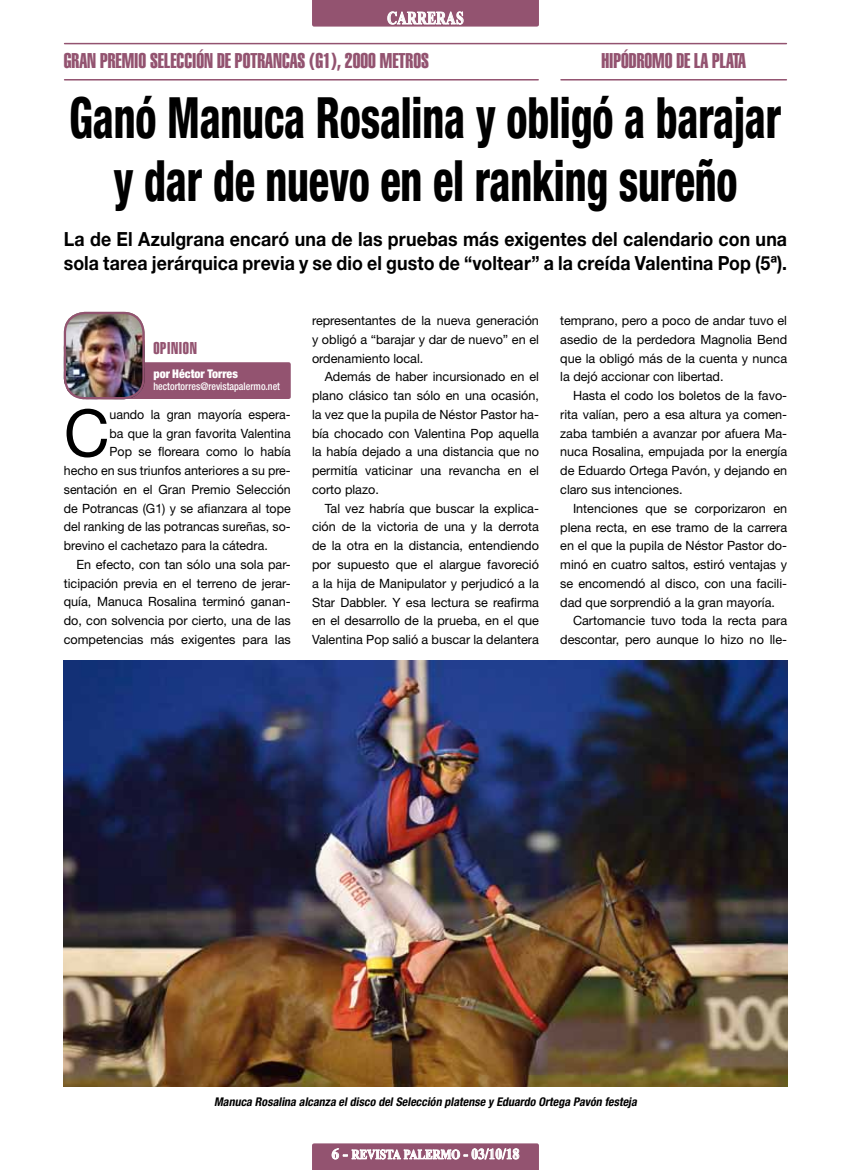
<style>
.page{position:relative;width:851px;height:1170px;background:#fff}
.page>*{position:absolute;margin:0;border:0;box-sizing:border-box;transform-origin:0 0}
.t1{font:65.25px "Helvetica Neue LT Std";color:#000}
.t2{font:800 condensed 57px/63px "Helvetica Neue LT Std";letter-spacing:-.005em;color:#000;text-align:center;scale:.74 1}
.t3{font:21px "Helvetica LT Std Extra Comp";color:#935370}
.t4{font:700 19.5px/24px "Helvetica Neue LT Std";letter-spacing:.005em;color:#000;scale:.91 1}
.t5{font:700 18px "Times New Roman";letter-spacing:.02em;color:#fff;scale:.75 1}
.t6{font:16.8px "Helvetica LT Std Extra Comp";letter-spacing:.035em;color:#935370}
.t7{font:700 13.5px "Times New Roman";color:#fff;scale:.83 1}
.t8{font:12.75px/18.8px "Helvetica Neue LT Std";color:#000;text-align:justify}
.t9{font:italic 700 condensed 12px "Helvetica Neue LT Std";color:#000}
.t10{font:900 condensed 12px "Helvetica Neue LT Std";color:#fff}
.t11{font:500 condensed 10.5px "Helvetica Neue LT Std";color:#fff;scale:.95 1}
.s1{font-size:15px}
</style>
<div class="page">
<hr style="left:65px;top:79px;width:473px;height:1px;background:#935370">
<hr style="left:65px;top:43px;width:721px;height:1px;background:#935370">
<hr style="left:561px;top:79px;width:225px;height:1px;background:#935370">
<svg style="left:312px;top:1143px;width:227px;height:26px;background:#a67189"></svg>
<svg style="left:312px;top:0;width:227px;height:27px;background:#9d627d"></svg>
<img style="left:64px;top:660px;width:723px;height:426px">
<div style="left:114px;top:362px;width:177px;height:37px;background:#935370;border-radius:2px"></div>
<img style="left:64px;top:312px;width:81px;height:87px">
<div style="left:64px;top:312px;width:81px;height:87px;border:2px solid #935370;border-radius:20px"></div>
<h3 class="t5" style="left:387px;top:6px;width:103px">CARRERAS</h3>
<h3 class="t3" style="left:64px;top:48px;width:366px">GRAN PREMIO SELECCIÓN DE POTRANCAS (G1), 2000 METROS</h3>
<h3 class="t3" style="left:601px;top:48px;width:146px">HIPÓDROMO DE LA PLATA</h3>
<h2 class="t2" style="left:70px;top:85px;width:963px">Ganó Manuca Rosalina y obligó a barajar y dar de nuevo en el ranking sureño</h2>
<h3 class="t4" style="left:64px;top:227px;width:796px">La de El Azulgrana encaró una de las pruebas más exigentes del calendario con una sola tarea jerárquica previa y se dio el gusto de “voltear” a la creída Valentina Pop (5ª).</h3>
<h3 class="t6" style="left:153px;top:337px;width:45px">OPINION</h3>
<p class="t10" style="left:153px;top:366px;width:86px">por Héctor Torres</p>
<p class="t11" style="left:153px;top:379px;width:135px">hectortorres@revistapalermo.net</p>
<h1 class="t1" style="left:64px;top:394px;width:47px">C</h1>
<p class="t8" style="left:109px;top:405px;width:183px">uando la gran mayoría espera-</p>
<p class="t8" style="left:109px;top:423px;width:183px">ba que la gran favorita Valentina</p>
<p class="t8" style="left:109px;top:442px;width:183px">Pop se floreara como lo había</p>
<p class="t8" style="left:64px;top:461px;width:228px">hecho en sus triunfos anteriores a su pre-</p>
<p class="t8" style="left:64px;top:480px;width:228px">sentación en el Gran Premio Selección</p>
<p class="t8" style="left:64px;top:498px;width:228px">de Potrancas (G1) y se afianzara al tope</p>
<p class="t8" style="left:64px;top:517px;width:228px">del ranking de las potrancas sureñas, so-</p>
<p class="t8" style="left:64px;top:536px;width:205px">brevino el cachetazo para la cátedra.</p>
<p class="t8" style="left:77px;top:555px;width:216px">En efecto, con tan sólo una sola par-</p>
<p class="t8" style="left:64px;top:573px;width:228px">ticipación previa en el terreno de jerar-</p>
<p class="t8" style="left:64px;top:592px;width:228px">quía, Manuca Rosalina terminó ganan-</p>
<p class="t8" style="left:64px;top:611px;width:228px">do, con solvencia por cierto, una de las</p>
<p class="t8" style="left:64px;top:630px;width:228px">competencias más exigentes para las</p>
<p class="t8" style="left:312px;top:311px;width:228px">representantes de la nueva generación y obligó a “barajar y dar de nuevo” en el ordenamiento local.</p>
<p class="t8" style="left:312px;top:367px;width:228px;text-indent:13px">Además de haber incursionado en el plano clásico tan sólo en una ocasión, la vez que la pupila de Néstor Pastor ha&shy;bía chocado con Valentina Pop aquella la había dejado a una distancia que no permitía vaticinar una revancha en el corto plazo.</p>
<p class="t8" style="left:312px;top:498px;width:228px;text-indent:13px">Tal vez habría que buscar la explica&shy;ción de la victoria de una y la derrota de la otra en la distancia, entendiendo por supuesto que el alargue favoreció a la hija de Manipulator y perjudicó a la Star Dabbler. Y esa lectura se reafirma en el desarrollo de la prueba, en el que Valentina Pop salió a buscar la delantera</p>
<p class="t8" style="left:560px;top:311px;width:228px">temprano, pero a poco de andar tuvo el asedio de la perdedora Magnolia Bend que la obligó más de la cuenta y nunca la dejó accionar con libertad.</p>
<p class="t8" style="left:560px;top:386px;width:228px;text-indent:13px">Hasta el codo los boletos de la favo&shy;rita valían, pero a esa altura ya comen&shy;zaba también a avanzar por afuera Ma&shy;nuca Rosalina, empujada por la energía de Eduardo Ortega Pavón, y dejando en claro sus intenciones.</p>
<p class="t8" style="left:573px;top:498px;width:216px">Intenciones que se corporizaron en</p>
<p class="t8" style="left:560px;top:517px;width:228px">plena recta, en ese tramo de la carrera</p>
<p class="t8" style="left:560px;top:536px;width:228px">en el que la pupila de Néstor Pastor do-</p>
<p class="t8" style="left:560px;top:555px;width:228px">minó en cuatro saltos, estiró ventajas y</p>
<p class="t8" style="left:560px;top:573px;width:228px">se encomendó al disco, con una facili-</p>
<p class="t8" style="left:560px;top:592px;width:216px">dad que sorprendió a la gran mayoría.</p>
<p class="t8" style="left:573px;top:611px;width:216px">Cartomancie tuvo toda la recta para</p>
<p class="t8" style="left:560px;top:630px;width:228px">descontar, pero aunque lo hizo no lle-</p>
<p class="t9" style="left:214px;top:1094px;width:427px">Manuca Rosalina alcanza eldisco delSelección platense y Eduardo Ortega Pavón festeja</p>
<p class="t7" style="left:331px;top:1144px;width:228px"><span class="s1">6 -</span> REVISTA PALERMO <span class="s1">- 03/10/18</span></p>
</div>
